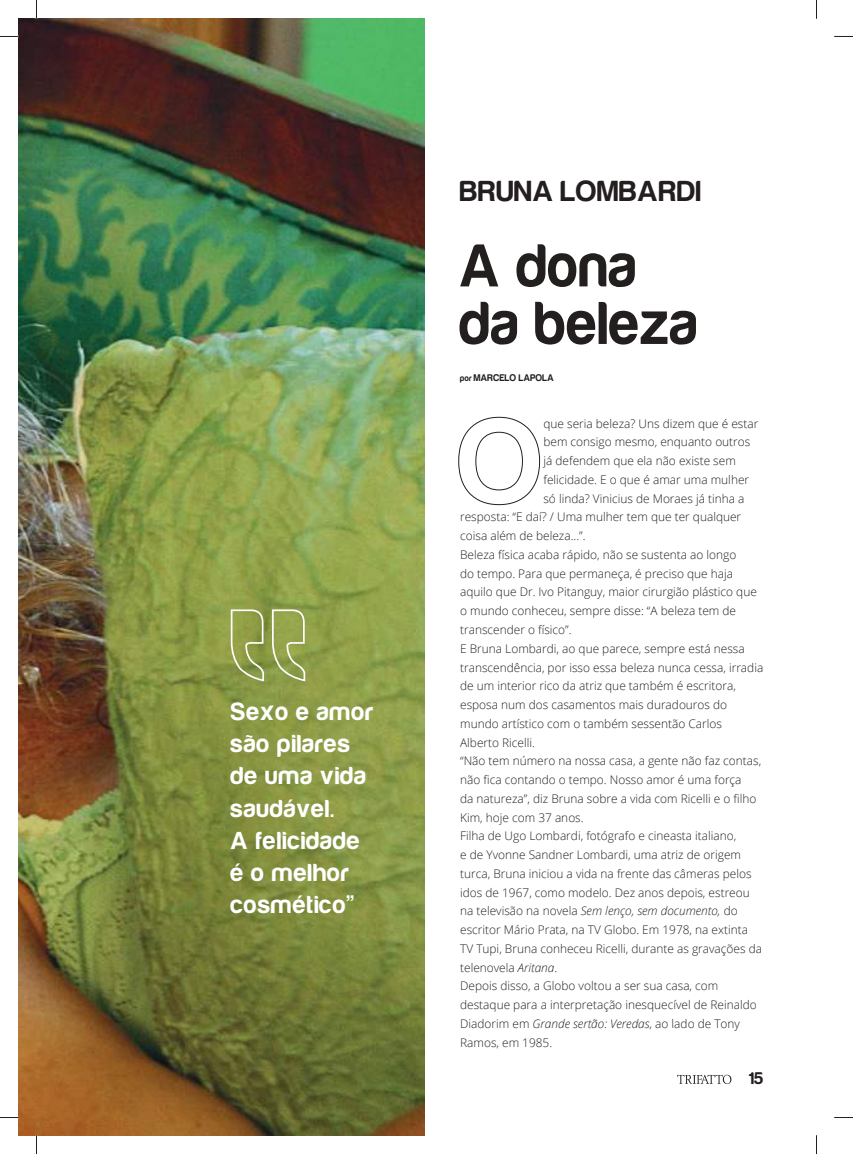
<style>
.page{position:relative;width:853px;height:1154px;background:#fff}
.page>*{position:absolute;margin:0;border:0;box-sizing:border-box;transform-origin:0 0}
.t1{font:700 62.5px/57.5px "Harabara";letter-spacing:.03em;color:#241f1f;scale:.95 1}
.t2{font:700 30px "Harabara";letter-spacing:.03em;color:#241f1f}
.t3{font:700 25.5px/32.2px "Harabara";letter-spacing:.05em;color:#fff}
.t4{font:700 17.5px "Harabara";color:#241f1f}
.t5{font:300 11.88px "Open Sans";color:#241f1f}
.t6{font:italic 300 11.88px "Open Sans";color:#241f1f}
.t7{font:700 10px "Harabara";letter-spacing:.03em;color:#241f1f;scale:.95 1}
.s1{font-size:8.75px}
.s2{font-style:normal}
.s3{font-style:italic}
</style>
<div class="page">
<svg style="left:677px;top:1074px;width:54px;height:10px"></svg>
<img style="left:19px;top:19px;width:405px;height:1116px">
<svg style="left:458px;top:416px;width:82px;height:89px"></svg>
<svg style="left:230px;top:608px;width:35px;height:74px;background:#9aa75d"></svg>
<svg style="left:271px;top:608px;width:35px;height:74px;background:#9fad61"></svg>
<svg style="left:0;top:36px;width:19px;height:1px"></svg>
<svg style="left:834px;top:36px;width:18px;height:1px"></svg>
<svg style="left:0;top:1116px;width:19px;height:2px"></svg>
<svg style="left:834px;top:1117px;width:18px;height:1px"></svg>
<svg style="left:36px;top:0;width:1px;height:19px"></svg>
<svg style="left:36px;top:1135px;width:1px;height:19px"></svg>
<svg style="left:816px;top:0;width:1px;height:19px"></svg>
<svg style="left:816px;top:1135px;width:1px;height:19px"></svg>
<h3 class="t3" style="left:231px;top:695px;width:144px">Sexo e amor são pilares de uma vida saudável.<br>A felicidade é o melhor cosmético</h3>
<h3 class="t3" style="left:347px;top:874px;width:9px">,,</h3>
<h2 class="t2" style="left:460px;top:175px;width:242px">BRUNA LOMBARDI</h2>
<h1 class="t1" style="left:460px;top:238px;width:251px">A dona da beleza</h1>
<p class="t7" style="left:460px;top:372px;width:100px"><span class="s1">por</span> MARCELO LAPOLA</p>
<p class="t5" style="left:543px;top:415px;width:216px">que seria beleza? Uns dizem que é estar</p>
<p class="t5" style="left:543px;top:434px;width:208px">bem consigo mesmo, enquanto outros</p>
<p class="t5" style="left:543px;top:453px;width:194px">já defendem que ela não existe sem</p>
<p class="t5" style="left:543px;top:471px;width:207px">felicidade. E o que é amar uma mulher</p>
<p class="t5" style="left:543px;top:490px;width:202px">só linda? Vinicius de Moraes já tinha a</p>
<p class="t5" style="left:460px;top:509px;width:282px">resposta: “E daí? / Uma mulher tem que ter qualquer</p>
<p class="t5" style="left:460px;top:528px;width:127px">coisa além de beleza...”.</p>
<p class="t5" style="left:460px;top:546px;width:278px">Beleza física acaba rápido, não se sustenta ao longo</p>
<p class="t5" style="left:460px;top:565px;width:274px">do tempo. Para que permaneça, é preciso que haja</p>
<p class="t5" style="left:460px;top:584px;width:298px">aquilo que Dr. Ivo Pitanguy, maior cirurgião plástico que</p>
<p class="t5" style="left:460px;top:603px;width:277px">o mundo conheceu, sempre disse: “A beleza tem de</p>
<p class="t5" style="left:460px;top:621px;width:113px">transcender o físico”.</p>
<p class="t5" style="left:460px;top:640px;width:286px">E Bruna Lombardi, ao que parece, sempre está nessa</p>
<p class="t5" style="left:460px;top:659px;width:304px">transcendência, por isso essa beleza nunca cessa, irradia</p>
<p class="t5" style="left:460px;top:678px;width:277px">de um interior rico da atriz que também é escritora,</p>
<p class="t5" style="left:460px;top:696px;width:268px">esposa num dos casamentos mais duradouros do</p>
<p class="t5" style="left:460px;top:715px;width:263px">mundo artístico com o também sessentão Carlos</p>
<p class="t5" style="left:460px;top:734px;width:76px">Alberto Ricelli.</p>
<p class="t5" style="left:460px;top:753px;width:302px">“Não tem número na nossa casa, a gente não faz contas,</p>
<p class="t5" style="left:460px;top:771px;width:283px">não fica contando o tempo. Nosso amor é uma força</p>
<p class="t5" style="left:460px;top:790px;width:298px">da natureza”, diz Bruna sobre a vida com Ricelli e o filho</p>
<p class="t5" style="left:460px;top:809px;width:125px">Kim, hoje com 37 anos.</p>
<p class="t5" style="left:460px;top:828px;width:278px">Filha de Ugo Lombardi, fotógrafo e cineasta italiano,</p>
<p class="t5" style="left:460px;top:846px;width:282px">e de Yvonne Sandner Lombardi, uma atriz de origem</p>
<p class="t5" style="left:460px;top:865px;width:293px">turca, Bruna iniciou a vida na frente das câmeras pelos</p>
<p class="t5" style="left:460px;top:884px;width:291px">idos de 1967, como modelo. Dez anos depois, estreou</p>
<p class="t6" style="left:460px;top:903px;width:279px"><span class="s2">na televisão na novela</span> Sem lenço, sem documento, <span class="s2">do</span></p>
<p class="t5" style="left:460px;top:921px;width:289px">escritor Mário Prata, na TV Globo. Em 1978, na extinta</p>
<p class="t5" style="left:460px;top:940px;width:303px">TV Tupi, Bruna conheceu Ricelli, durante as gravações da</p>
<p class="t5" style="left:460px;top:959px;width:99px">telenovela <span class="s3">Aritana</span>.</p>
<p class="t5" style="left:460px;top:978px;width:260px">Depois disso, a Globo voltou a ser sua casa, com</p>
<p class="t5" style="left:460px;top:996px;width:298px">destaque para a interpretação inesquecível de Reinaldo</p>
<p class="t5" style="left:460px;top:1015px;width:281px">Diadorim em <span class="s3">Grande sertão: Veredas</span>, ao lado de Tony</p>
<p class="t5" style="left:460px;top:1034px;width:94px">Ramos, em 1985.</p>
<h3 class="t4" style="left:749px;top:1069px;width:15px">15</h3>
</div>
